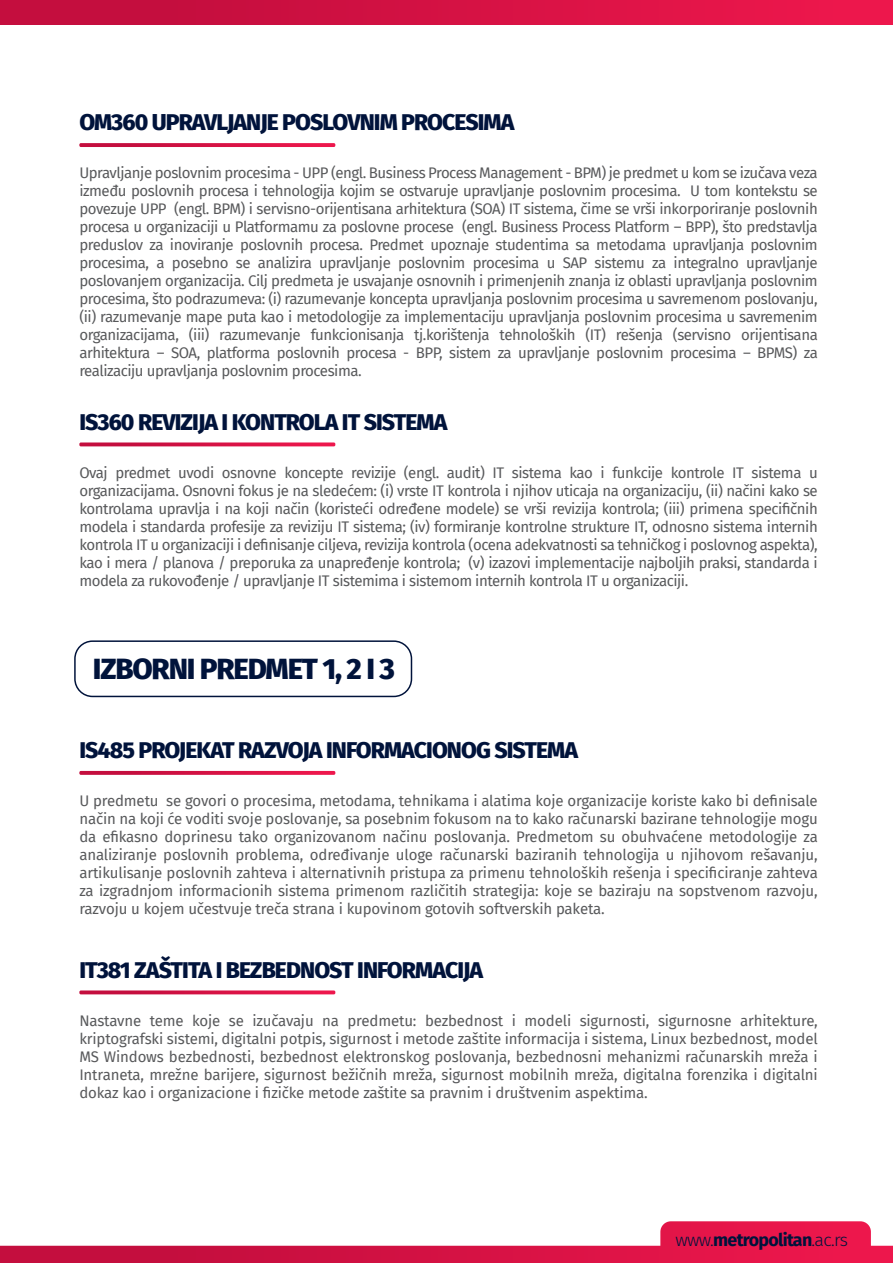
<style>
.page{position:relative;width:893px;height:1263px;background:#fff}
.page>*{position:absolute;margin:0;border:0;box-sizing:border-box;transform-origin:0 0}
.t1{font:800 29.4px "Fira Sans";letter-spacing:-.04em;color:#00133b}
.t2{font:800 22.95px "Fira Sans";letter-spacing:-.04em;color:#00133b}
.t3{font:700 17.85px "Fira Sans";letter-spacing:-.04em;color:#00133b}
.t4{font:15px/18px "Fira Sans";letter-spacing:-.03em;color:#58595b;text-align:justify}
.s1{font-weight:300}
</style>
<div class="page">
<div style="left:0;top:0;width:893px;height:24px;background:linear-gradient(to right,#bd0c3c,#ee174c)"></div>
<svg style="left:0;top:1221px;width:893px;height:42px"></svg>
<svg style="left:79px;top:143px;width:256px;height:4px"></svg>
<svg style="left:79px;top:442px;width:256px;height:4px"></svg>
<svg style="left:79px;top:771px;width:256px;height:4px"></svg>
<svg style="left:79px;top:990px;width:256px;height:4px"></svg>
<div style="left:74px;top:640px;width:338px;height:57px;border:2px solid #00133b;border-radius:18px"></div>
<h2 class="t2" style="left:79px;top:102px;width:437px">OM360 UPRAVLJANJE POSLOVNIM PROCESIMA</h2>
<p class="t4" style="left:79px;top:164px;width:740px">Upravljanje poslovnim procesima - UPP (engl. Business Process Management - BPM) je predmet u kom se izučava veza između poslovnih procesa i tehnologija kojim se ostvaruje upravljanje poslovnim procesima. U tom kontekstu se povezuje UPP (engl. BPM) i servisno-orijentisana arhitektura (SOA) IT sistema, čime se vrši inkorporiranje poslovnih procesa u organizaciji u Platformamu za poslovne procese (engl. Business Process Platform – BPP), što predstavlja preduslov za inoviranje poslovnih procesa. Predmet upoznaje studentima sa metodama upravljanja poslovnim procesima, a posebno se analizira upravljanje poslovnim procesima u SAP sistemu za integralno upravljanje poslovanjem organizacija. Cilj predmeta je usvajanje osnovnih i primenjenih znanja iz oblasti upravljanja poslovnim procesima, što podrazumeva: (i) razumevanje koncepta upravljanja poslovnim procesima u savremenom poslovanju, (ii) razumevanje mape puta kao i metodologije za implementaciju upravljanja poslovnim procesima u savremenim organizacijama, (iii) razumevanje funkcionisanja tj.korištenja tehnoloških (IT) rešenja (servisno orijentisana arhitektura – SOA, platforma poslovnih procesa - BPP, sistem za upravljanje poslovnim procesima – BPMS) za realizaciju upravljanja poslovnim procesima.</p>
<h2 class="t2" style="left:79px;top:402px;width:370px">IS360 REVIZIJA I KONTROLA IT SISTEMA</h2>
<p class="t4" style="left:79px;top:463px;width:740px">Ovaj predmet uvodi osnovne koncepte revizije (engl. audit) IT sistema kao i funkcije kontrole IT sistema u organizacijama. Osnovni fokus je na sledećem: (i) vrste IT kontrola i njihov uticaja na organizaciju, (ii) načini kako se kontrolama upravlja i na koji način (koristeći određene modele) se vrši revizija kontrola; (iii) primena specifičnih modela i standarda profesije za reviziju IT sistema; (iv) formiranje kontrolne strukture IT, odnosno sistema internih kontrola IT u organizaciji i definisanje ciljeva, revizija kontrola (ocena adekvatnosti sa tehničkog i poslovnog aspekta), kao i mera / planova / preporuka za unapređenje kontrola; (v) izazovi implementacije najboljih praksi, standarda i modela za rukovođenje / upravljanje IT sistemima i sistemom internih kontrola IT u organizaciji.</p>
<h1 class="t1" style="left:93px;top:643px;width:303px">IZBORNI PREDMET 1, 2 I 3</h1>
<h2 class="t2" style="left:79px;top:730px;width:500px">IS485 PROJEKAT RAZVOJA INFORMACIONOG SISTEMA</h2>
<p class="t4" style="left:79px;top:791px;width:740px">U predmetu se govori o procesima, metodama, tehnikama i alatima koje organizacije koriste kako bi definisale način na koji će voditi svoje poslovanje, sa posebnim fokusom na to kako računarski bazirane tehnologije mogu da efikasno doprinesu tako organizovanom načinu poslovanja. Predmetom su obuhvaćene metodologije za analiziranje poslovnih problema, određivanje uloge računarski baziranih tehnologija u njihovom rešavanju, artikulisanje poslovnih zahteva i alternativnih pristupa za primenu tehnoloških rešenja i specificiranje zahteva za izgradnjom informacionih sistema primenom različitih strategija: koje se baziraju na sopstvenom razvoju, razvoju u kojem učestvuje treča strana i kupovinom gotovih softverskih paketa.</p>
<h2 class="t2" style="left:79px;top:950px;width:405px">IT381 ZAŠTITA I BEZBEDNOST INFORMACIJA</h2>
<p class="t4" style="left:79px;top:1011px;width:740px">Nastavne teme koje se izučavaju na predmetu: bezbednost i modeli sigurnosti, sigurnosne arhitekture, kriptografski sistemi, digitalni potpis, sigurnost i metode zaštite informacija i sistema, Linux bezbednost, model MS Windows bezbednosti, bezbednost elektronskog poslovanja, bezbednosni mehanizmi računarskih mreža i Intraneta, mrežne barijere, sigurnost bežičnih mreža, sigurnost mobilnih mreža, digitalna forenzika i digitalni dokaz kao i organizacione i fizičke metode zaštite sa pravnim i društvenim aspektima.</p>
<p class="t3" style="left:675px;top:1224px;width:174px"><span class="s1">www.</span>metropolitan<span class="s1">.ac.rs</span></p>
</div>
